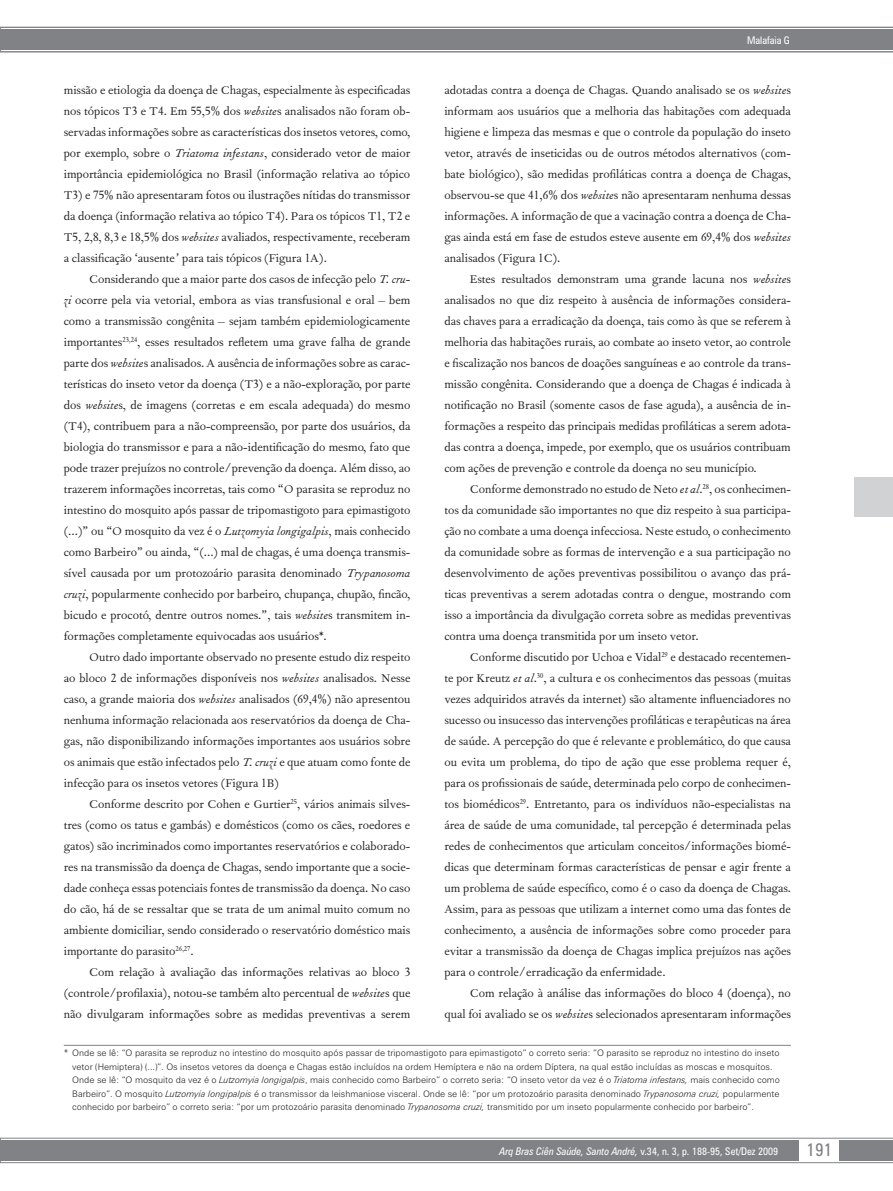
<style>
.page{position:relative;width:893px;height:1191px;background:#fff}
.page>*{position:absolute;margin:0;border:0;box-sizing:border-box;transform-origin:0 0}
.t1{font:condensed 18px "Zurich BT";color:#808285}
.z05_1_texto_txt{font:13.5px/21px "Fournier MT Std";color:#231f20;text-align:justify}
.t2{font:condensed 10.5px "Zurich BT";color:#fff}
.z02_1_titulacao_1{font:300 9px/13.5px "Zurich BT";color:#231f20}
.s1{font-style:italic}
</style>
<div class="page">
<svg style="left:0;top:1137px;width:893px;height:26px;background:#8f9194"></svg>
<div style="left:800px;top:1139px;width:39px;height:22px;background:#fff"></div>
<div style="left:855px;top:477px;width:38px;height:40px;background:#d1d2d4"></div>
<svg style="left:0;top:27px;width:893px;height:25px;background:#8a8c8f"></svg>
<hr style="left:64px;top:1045px;width:727px;height:1px;background:#808285">
<p class="t2" style="left:747px;top:34px;width:44px">Malafaia G</p>
<p class="z05_1_texto_txt" style="left:64px;top:79px;width:348px">missão e etiologia da doença de Chagas, especialmente às especificadas nos tópicos T3 e T4. Em 55,5% dos <span class="s1">website</span>s analisados não foram ob&shy;servadas informações sobre as características dos insetos vetores, como, por exemplo, sobre o <span class="s1">Triatoma infestans</span>, considerado vetor de maior importância epidemiológica no Brasil (informação relativa ao tópico T3) e 75% não apresentaram fotos ou ilustrações nítidas do transmissor da doença (informação relativa ao tópico T4). Para os tópicos T1, T2 e T5, 2,8, 8,3 e 18,5% dos <span class="s1">websites</span> avaliados, respectivamente, receberam a classificação ‘ausente’ para tais tópicos (Figura 1A).</p>
<p class="z05_1_texto_txt" style="left:64px;top:268px;width:348px;text-indent:26px">Considerando que a maior parte dos casos de infecção pelo <span class="s1">T. cru&shy;zi</span> ocorre pela via vetorial, embora as vias transfusional e oral – bem como a transmissão congênita – sejam também epidemiologicamente importantes<sup>23,24</sup>, esses resultados refletem uma grave falha de grande parte dos <span class="s1">website</span>s analisados. A ausência de informações sobre as carac&shy;terísticas do inseto vetor da doença (T3) e a não-exploração, por parte dos <span class="s1">website</span>s, de imagens (corretas e em escala adequada) do mesmo (T4), contribuem para a não-compreensão, por parte dos usuários, da biologia do transmissor e para a não-identificação do mesmo, fato que pode trazer prejuízos no controle/prevenção da doença. Além disso, ao trazerem informações incorretas, tais como “O parasita se reproduz no intestino do mosquito após passar de tripomastigoto para epimastigoto (...)” ou “O mosquito da vez é o <span class="s1">Lutzomyia longigalpis</span>, mais conhecido como Barbeiro” ou ainda, “(...) mal de chagas, é uma doença transmis&shy;sível causada por um protozoário parasita denominado <span class="s1">Trypanosoma cruzi</span>, popularmente conhecido por barbeiro, chupança, chupão, fincão, bicudo e procotó, dentre outros nomes.”, tais <span class="s1">website</span>s transmitem in&shy;formações completamente equivocadas aos usuários*.</p>
<p class="z05_1_texto_txt" style="left:64px;top:646px;width:348px;text-indent:26px">Outro dado importante observado no presente estudo diz respeito ao bloco 2 de informações disponíveis nos <span class="s1">websites</span> analisados. Nesse caso, a grande maioria dos <span class="s1">websites</span> analisados (69,4%) não apresentou nenhuma informação relacionada aos reservatórios da doença de Cha&shy;gas, não disponibilizando informações importantes aos usuários sobre os animais que estão infectados pelo <span class="s1">T. cruzi</span> e que atuam como fonte de infecção para os insetos vetores (Figura 1B)</p>
<p class="z05_1_texto_txt" style="left:64px;top:793px;width:348px;text-indent:26px">Conforme descrito por Cohen e Gurtier<sup>25</sup>, vários animais silves&shy;tres (como os tatus e gambás) e domésticos (como os cães, roedores e gatos) são incriminados como importantes reservatórios e colaborado&shy;res na transmissão da doença de Chagas, sendo importante que a socie&shy;dade conheça essas potenciais fontes de transmissão da doença. No caso do cão, há de se ressaltar que se trata de um animal muito comum no ambiente domiciliar, sendo considerado o reservatório doméstico mais importante do parasito<sup>26,27</sup>.</p>
<p class="z05_1_texto_txt" style="left:64px;top:961px;width:348px;text-indent:26px">Com relação à avaliação das informações relativas ao bloco 3 (controle/profilaxia), notou-se também alto percentual de <span class="s1">website</span>s que não divulgaram informações sobre as medidas preventivas a serem</p>
<p class="z05_1_texto_txt" style="left:444px;top:79px;width:348px">adotadas contra a doença de Chagas. Quando analisado se os <span class="s1">website</span>s informam aos usuários que a melhoria das habitações com adequada higiene e limpeza das mesmas e que o controle da população do inseto vetor, através de inseticidas ou de outros métodos alternativos (com&shy;bate biológico), são medidas profiláticas contra a doença de Chagas, observou-se que 41,6% dos <span class="s1">website</span>s não apresentaram nenhuma dessas informações. A informação de que a vacinação contra a doença de Cha&shy;gas ainda está em fase de estudos esteve ausente em 69,4% dos <span class="s1">websites </span>analisados (Figura 1C).</p>
<p class="z05_1_texto_txt" style="left:444px;top:268px;width:348px;text-indent:26px">Estes resultados demonstram uma grande lacuna nos <span class="s1">website</span>s analisados no que diz respeito à ausência de informações considera&shy;das chaves para a erradicação da doença, tais como às que se referem à melhoria das habitações rurais, ao combate ao inseto vetor, ao controle e fiscalização nos bancos de doações sanguíneas e ao controle da trans&shy;missão congênita. Considerando que a doença de Chagas é indicada à notificação no Brasil (somente casos de fase aguda), a ausência de in&shy;formações a respeito das principais medidas profiláticas a serem adota&shy;das contra a doença, impede, por exemplo, que os usuários contribuam com ações de prevenção e controle da doença no seu município.</p>
<p class="z05_1_texto_txt" style="left:444px;top:478px;width:348px;text-indent:26px">Conforme demonstrado no estudo de Neto <span class="s1">et al</span>.<sup>28</sup>, os conhecimen&shy;tos da comunidade são importantes no que diz respeito à sua participa&shy;ção no combate a uma doença infecciosa. Neste estudo, o conhecimento da comunidade sobre as formas de intervenção e a sua participação no desenvolvimento de ações preventivas possibilitou o avanço das prá&shy;ticas preventivas a serem adotadas contra o dengue, mostrando com isso a importância da divulgação correta sobre as medidas preventivas contra uma doença transmitida por um inseto vetor.</p>
<p class="z05_1_texto_txt" style="left:444px;top:646px;width:348px;text-indent:26px">Conforme discutido por Uchoa e Vidal<sup>29</sup> e destacado recentemen&shy;te por Kreutz <span class="s1">et al</span>.<sup>30</sup>, a cultura e os conhecimentos das pessoas (muitas vezes adquiridos através da internet) são altamente influenciadores no sucesso ou insucesso das intervenções profiláticas e terapêuticas na área de saúde. A percepção do que é relevante e problemático, do que causa ou evita um problema, do tipo de ação que esse problema requer é, para os profissionais de saúde, determinada pelo corpo de conhecimen&shy;tos biomédicos<sup>29</sup>. Entretanto, para os indivíduos não-especialistas na área de saúde de uma comunidade, tal percepção é determinada pelas redes de conhecimentos que articulam conceitos/informações biomé&shy;dicas que determinam formas características de pensar e agir frente a um problema de saúde específico, como é o caso da doença de Chagas.<br>Assim, para as pessoas que utilizam a internet como uma das fontes de conhecimento, a ausência de informações sobre como proceder para evitar a transmissão da doença de Chagas implica prejuízos nas ações para o controle/erradicação da enfermidade.</p>
<p class="z05_1_texto_txt" style="left:444px;top:982px;width:348px;text-align:right">Com relação à análise das informações do bloco 4 (doença), no<br>qual foi avaliado se os <span class="s1">website</span>s selecionados apresentaram informações</p>
<p class="z02_1_titulacao_1" style="left:72px;top:1046px;width:709px;text-indent:-9px">* Onde se lê: “O parasita se reproduz no intestino do mosquito após passar de tripomastigoto para epimastigoto” o correto seria: “O parasito se reproduz no intestino do inseto vetor (Hemiptera) (...)”. Os insetos vetores da doença e Chagas estão incluídos na ordem Hemíptera e não na ordem Díptera, na qual estão incluídas as moscas e mosquitos.<br>Onde se lê: “O mosquito da vez é o <span class="s1">Lutzomyia longigalpis</span>, mais conhecido como Barbeiro” o correto seria: “O inseto vetor da vez é o <span class="s1">Triatoma infestans,</span> mais conhecido como Barbeiro”. O mosquito <span class="s1">Lutzomyia longipalpis</span> é o transmissor da leishmaniose visceral. Onde se lê: “por um protozoário parasita denominado <span class="s1">Trypanosoma cruzi,</span> popularmente conhecido por barbeiro” o correto seria: “por um protozoário parasita denominado <span class="s1">Trypanosoma cruzi,</span> transmitido por um inseto popularmente conhecido por barbeiro”.</p>
<p class="t2" style="left:500px;top:1144px;width:280px"><span class="s1">Arq Bras Ciên Saúde, Santo André,</span> v.34, n. 3, p. 188-95, Set/Dez 2009</p>
<h1 class="t1" style="left:806px;top:1138px;width:27px">191</h1>
</div>
